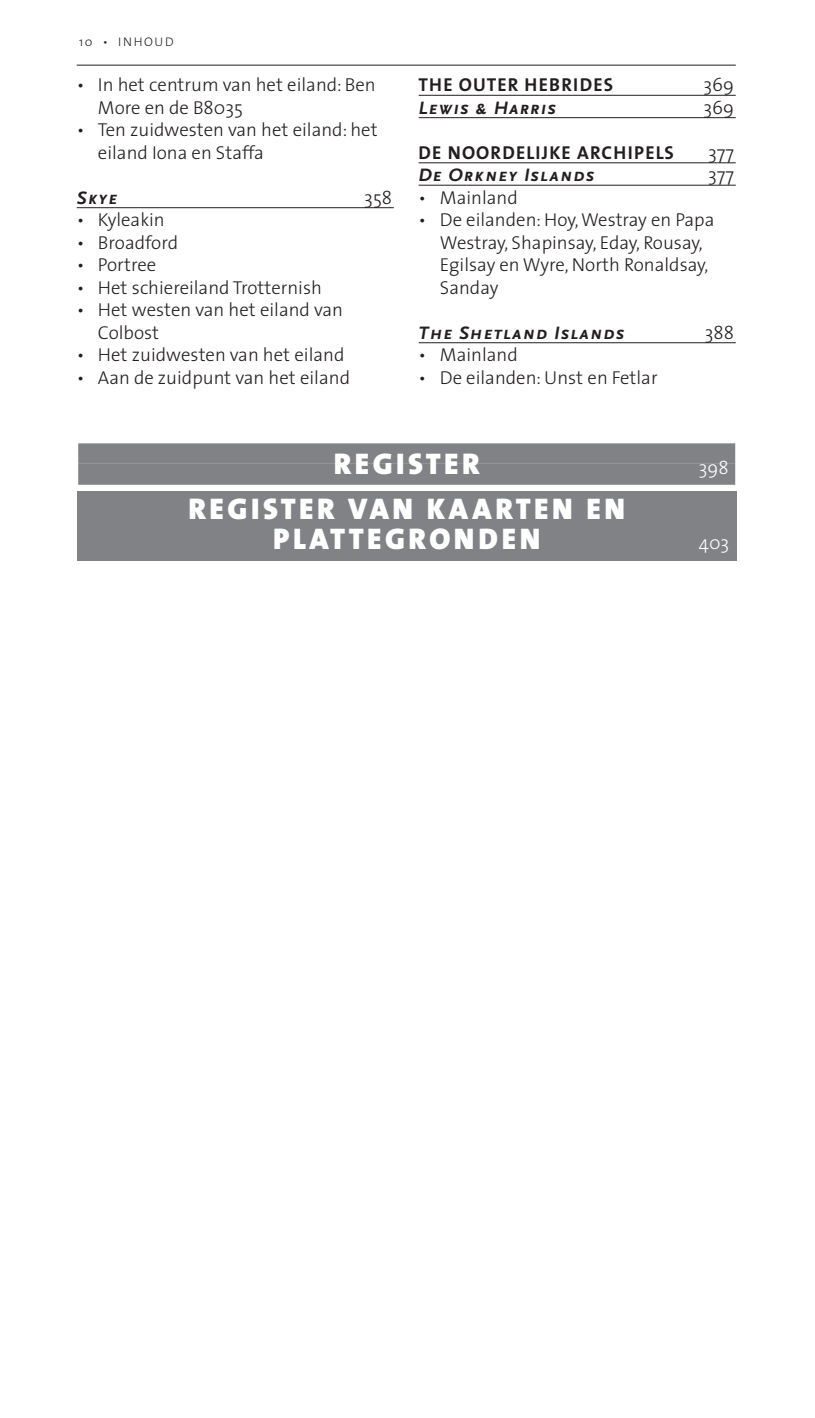
<style>
.page{position:relative;width:815px;height:1418px;background:#fff}
.page>*{position:absolute;margin:0;border:0;box-sizing:border-box;transform-origin:0 0}
.t1{font:30px/45px "The Sans Black Caps";letter-spacing:.12em;color:#fff;text-align:center}
.t2{font:300 18.75px/22.5px "The Sans";color:#231f20}
.t3{font:italic 700 18.75px "Scala Sans Caps";letter-spacing:.05em;color:#231f20}
.t4{font:18.75px "The Sans Bold Caps";letter-spacing:.06em;color:#231f20}
.t5{font:300 18.75px "The Sans";color:#fff}
.t6{font:300 12.5px "The Sans";letter-spacing:.13em;color:#231f20}
</style>
<div class="page">
<div style="left:77px;top:491px;width:659px;height:70px;background:#808285"></div>
<hr style="left:77px;top:207px;width:317px;height:1px;background:#231f20">
<hr style="left:419px;top:95px;width:317px;height:1px;background:#231f20">
<hr style="left:419px;top:117px;width:317px;height:1px;background:#231f20">
<hr style="left:419px;top:162px;width:317px;height:1px;background:#231f20">
<hr style="left:419px;top:185px;width:317px;height:1px;background:#231f20">
<hr style="left:419px;top:342px;width:317px;height:1px;background:#231f20">
<hr style="left:77px;top:65px;width:659px;height:1px;background:#231f20">
<div style="left:78px;top:443px;width:657px;height:20px;background:#808285"></div>
<div style="left:78px;top:463px;width:657px;height:22px;background:#808285"></div>
<p class="t6" style="left:79px;top:37px;width:96px">10 • INHOUD</p>
<p class="t2" style="left:98px;top:76px;width:279px;text-indent:-21px">• In het centrum van het eiland: Ben<br>More en de B8035</p>
<p class="t2" style="left:98px;top:121px;width:281px;text-indent:-21px">• Ten zuidwesten van het eiland: het eiland Iona en Staffa</p>
<p class="t3" style="left:77px;top:186px;width:42px">Skye</p>
<p class="t2" style="left:364px;top:188px;width:29px">358</p>
<p class="t2" style="left:77px;top:211px;width:90px">• Kyleakin</p>
<p class="t2" style="left:77px;top:233px;width:103px">• Broadford</p>
<p class="t2" style="left:77px;top:256px;width:81px">• Portree</p>
<p class="t2" style="left:77px;top:278px;width:247px">• Het schiereiland Trotternish</p>
<p class="t2" style="left:98px;top:301px;width:247px;text-indent:-21px">• Het westen van het eiland van<br>Colbost</p>
<p class="t2" style="left:77px;top:346px;width:269px">• Het zuidwesten van het eiland</p>
<p class="t2" style="left:77px;top:368px;width:275px">• Aan de zuidpunt van het eiland</p>
<p class="t4" style="left:419px;top:74px;width:196px">THE OUTER HEBRIDES</p>
<p class="t2" style="left:703px;top:76px;width:32px">369</p>
<p class="t3" style="left:419px;top:96px;width:139px">Lewis &amp; Harris</p>
<p class="t2" style="left:703px;top:98px;width:32px">369</p>
<p class="t4" style="left:419px;top:141px;width:257px">DE NOORDELIJKE ARCHIPELS</p>
<p class="t2" style="left:708px;top:143px;width:27px">377</p>
<p class="t3" style="left:419px;top:164px;width:177px">De Orkney Islands</p>
<p class="t2" style="left:708px;top:166px;width:27px">377</p>
<p class="t2" style="left:419px;top:188px;width:101px">• Mainland</p>
<p class="t2" style="left:440px;top:211px;width:276px;text-indent:-21px">• De eilanden: Hoy, Westray en Papa<br>Westray, Shapinsay, Eday, Rousay,<br>Egilsay en Wyre, North Ronaldsay,<br>Sanday</p>
<p class="t3" style="left:419px;top:321px;width:208px">The Shetland Islands</p>
<p class="t2" style="left:705px;top:323px;width:31px">388</p>
<p class="t2" style="left:419px;top:346px;width:101px">• Mainland</p>
<p class="t2" style="left:419px;top:368px;width:241px">• De eilanden: Unst en Fetlar</p>
<h1 class="t1" style="left:189px;top:441px;width:438px">REGISTER<br>REGISTER VAN KAARTEN EN</h1>
<h1 class="t1" style="left:273px;top:516px;width:269px">PLATTEGRONDEN</h1>
<p class="t5" style="left:699px;top:460px;width:31px">398</p>
<p class="t5" style="left:699px;top:535px;width:32px">403</p>
</div>
